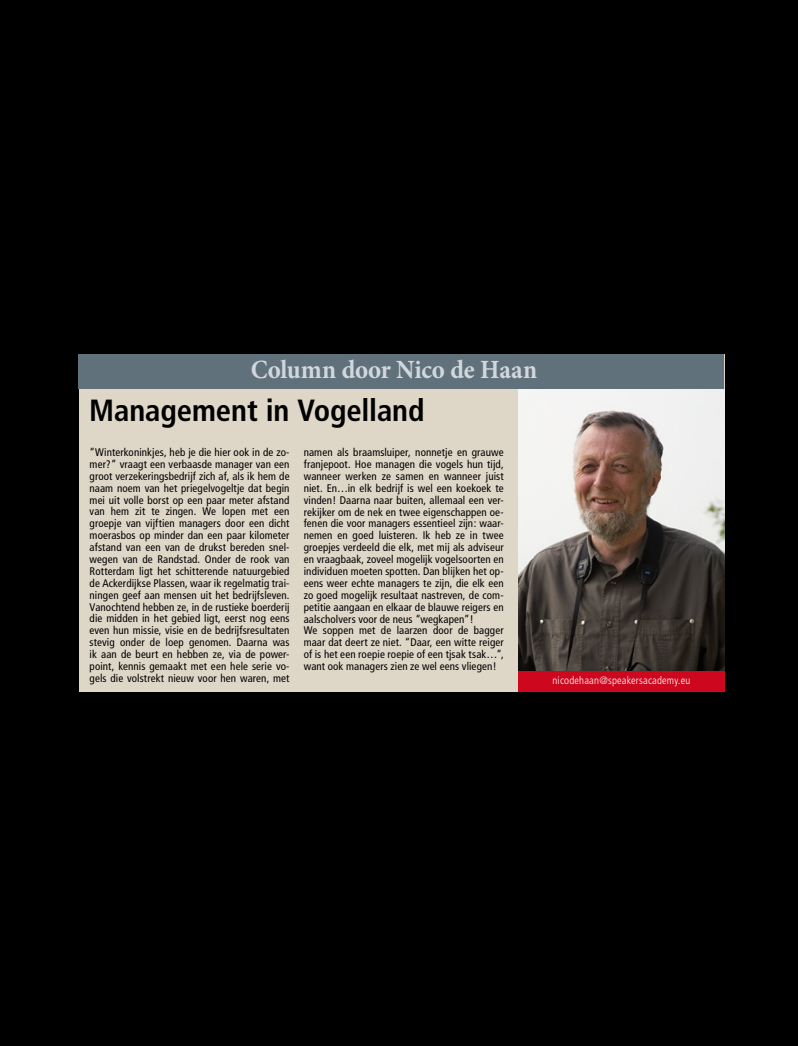
<style>
.page{position:relative;width:798px;height:1046px;background:#fff}
.page>*{position:absolute;margin:0;border:0;box-sizing:border-box;transform-origin:0 0}
.t1{font:700 condensed 30.62px "Frutiger";letter-spacing:-.005em;color:#000}
.t2{font:700 26.25px "Minion Pro";letter-spacing:-.01em;color:#d1d8dd;scale:.95 1}
.t3{font:condensed 11px/11.9px "Frutiger";letter-spacing:.01em;color:#000;text-align:justify}
.t4{font:300 condensed 10.62px "Frutiger";letter-spacing:.02em;color:#fff}
</style>
<div class="page">
<div style="left:0;top:0;width:797px;height:1045px;background:#000"></div>
<div style="left:79px;top:355px;width:645px;height:336px;background:#ded6c7"></div>
<div style="left:79px;top:354px;width:645px;height:34px;background:#61717b"></div>
<img style="left:518px;top:389px;width:206px;height:282px">
<div style="left:518px;top:671px;width:206px;height:20px;background:#cd071e"></div>
<h2 class="t2" style="left:250px;top:351px;width:303px">Column door Nico de Haan</h2>
<h1 class="t1" style="left:89px;top:392px;width:337px">Management in Vogelland</h1>
<p class="t3" style="left:90px;top:446px;width:201px">“Winterkoninkjes, heb je die hier ook in de zo&shy;mer?” vraagt een verbaasde manager van een groot verzekeringsbedrijf zich af, als ik hem de naam noem van het priegelvogeltje dat begin mei uit volle borst op een paar meter afstand van hem zit te zingen. We lopen met een groepje van vijftien managers door een dicht moerasbos op minder dan een paar kilometer afstand van een van de drukst bereden snel&shy;wegen van de Randstad. Onder de rook van Rotterdam ligt het schitterende natuurgebied de Ackerdijkse Plassen, waar ik regelmatig trai&shy;ningen geef aan mensen uit het bedrijfsleven.<br>Vanochtend hebben ze, in de rustieke boerderij die midden in het gebied ligt, eerst nog eens even hun missie, visie en de bedrijfsresultaten stevig onder de loep genomen. Daarna was ik aan de beurt en hebben ze, via de power&shy;point, kennis gemaakt met een hele serie vo&shy;gels die volstrekt nieuw voor hen waren, met</p>
<p class="t3" style="left:303px;top:446px;width:201px;text-align:left">namen als braamsluiper, nonnetje en grauwe franjepoot. Hoe managen die vogels hun tijd, wanneer werken ze samen en wanneer juist niet. En…in elk bedrijf is wel een koekoek te vinden! Daarna naar buiten, allemaal een ver&shy;rekijker om de nek en twee eigenschappen oe&shy;fenen die voor managers essentieel zijn: waar&shy;nemen en goed luisteren. Ik heb ze in twee groepjes verdeeld die elk, met mij als adviseur en vraagbaak, zoveel mogelijk vogelsoorten en individuen moeten spotten. Dan blijken het op&shy;eens weer echte managers te zijn, die elk een zo goed mogelijk resultaat nastreven, de com&shy;petitie aangaan en elkaar de blauwe reigers en aalscholvers voor de neus “wegkapen”!<br>We soppen met de laarzen door de bagger maar dat deert ze niet. “Daar, een witte reiger of is het een roepie roepie of een tjsak tsak…”, want ook managers zien ze wel eens vliegen!</p>
<p class="t4" style="left:552px;top:674px;width:139px">nicodehaan@speakersacademy.eu</p>
</div>
